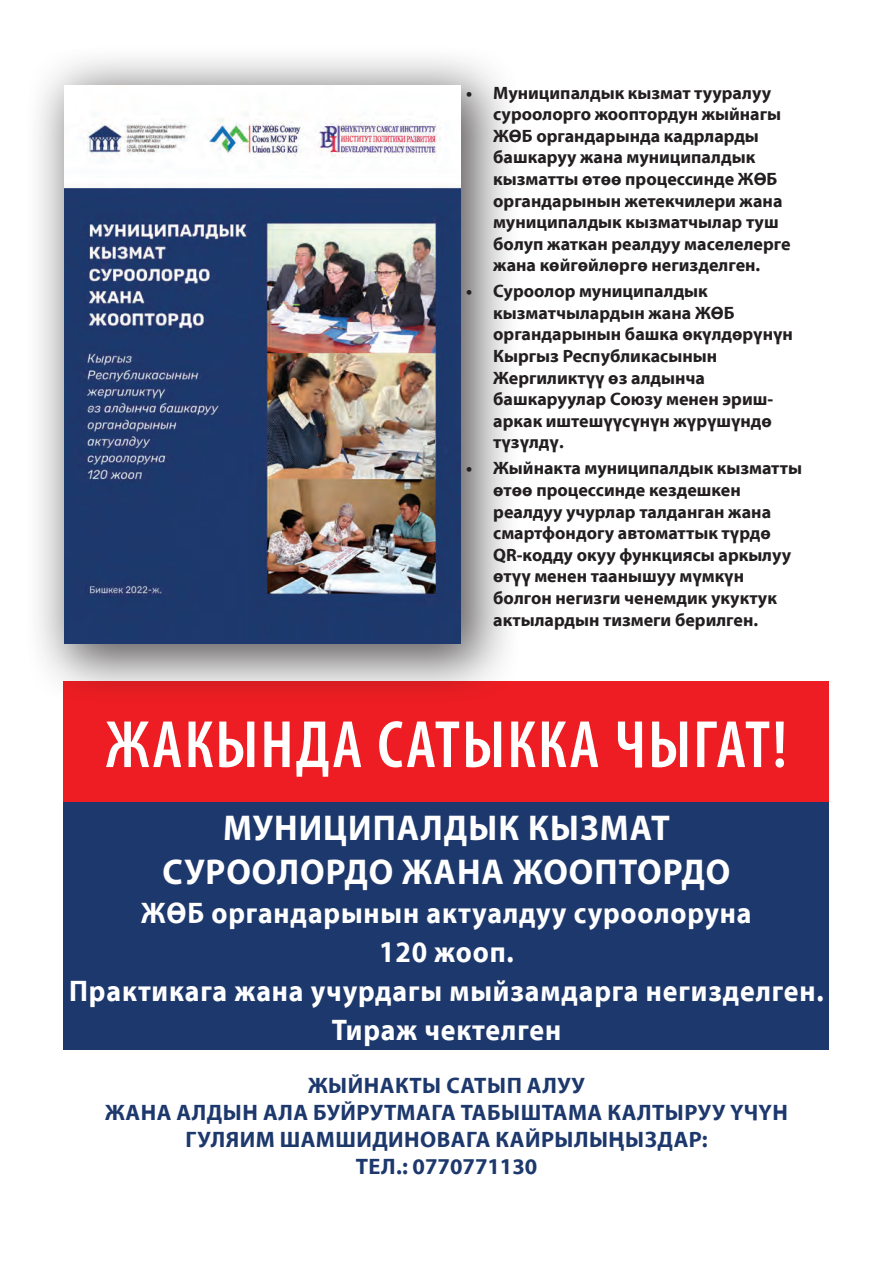
<style>
.page{position:relative;width:893px;height:1263px;background:#fff}
.page>*{position:absolute;margin:0;border:0;box-sizing:border-box;transform-origin:0 0}
.t1{font:600 condensed 67.5px "Myriad Pro";letter-spacing:.03em;color:#fff}
.t2{font:700 36px/43.2px "Myriad Pro";letter-spacing:.03em;color:#fff;text-align:center;scale:.95 1}
.t3{font:700 30px/39px "Myriad Pro KG";letter-spacing:.03em;color:#fff;text-align:center;scale:.93 1}
.t4{font:700 22.5px/27px "Myriad Pro KG";letter-spacing:.02em;color:#1d386c;text-align:center}
.t5{font:700 18px/21.6px "Myriad Pro KG";color:#231f20}
</style>
<div class="page">
<div style="left:64px;top:681px;width:765px;height:121px;background:#ee1d23"></div>
<div style="left:24px;top:44px;width:499px;height:662px;background:#231f20;opacity:.75"></div>
<img style="left:65px;top:85px;width:395px;height:559px">
<div style="left:64px;top:802px;width:765px;height:248px;background:#1d386c"></div>
<p class="t5" style="left:493px;top:82px;width:299px;text-indent:-27px">• Муниципалдык кызмат тууралуу суроолорго жооптордун жыйнагы<br>ЖӨБ органдарында кадрларды башкаруу жана муниципалдык кызматты өтөө процессинде ЖӨБ органдарынын жетекчилери жана муниципалдык кызматчылар туш болуп жаткан реалдуу маселелерге жана көйгөйлөргө негизделген.</p>
<p class="t5" style="left:493px;top:281px;width:301px;text-indent:-27px">• Суроолор муниципалдык кызматчылардын жана ЖӨБ органдарынын башка өкүлдөрүнүн<br>Кыргыз Республикасынын<br>Жергиликтүү өз алдынча башкаруулар Союзу менен эриш&shy;аркак иштешүүсүнүн жүрүшүндө түзүлдү.</p>
<p class="t5" style="left:493px;top:458px;width:310px;text-indent:-27px">• Жыйнакта муниципалдык кызматты өтөө процессинде кездешкен реалдуу учурлар талданган жана смартфондогу автоматтык түрдө<br>QR-кодду окуу функциясы аркылуу өтүү менен таанышуу мүмкүн болгон негизги ченемдик укуктук актылардын тизмеги берилген.</p>
<h1 class="t1" style="left:106px;top:703px;width:683px">ЖАКЫНДА САТЫККА ЧЫГАТ!</h1>
<h2 class="t2" style="left:163px;top:805px;width:599px">МУНИЦИПАЛДЫК КЫЗМАТ<br>СУРООЛОРДО ЖАНА ЖООПТОРДО</h2>
<h3 class="t3" style="left:69px;top:893px;width:813px">ЖӨБ органдарынын актуалдуу суроолоруна<br>120 жооп.<br>Практикага жана учурдагы мыйзамдарга негизделген.<br>Тираж чектелген</h3>
<p class="t4" style="left:105px;top:1073px;width:684px">ЖЫЙНАКТЫ САТЫП АЛУУ<br>ЖАНА АЛДЫН АЛА БУЙРУТМАГА ТАБЫШТАМА КАЛТЫРУУ ҮЧҮН<br>ГУЛЯИМ ШАМШИДИНОВАГА КАЙРЫЛЫҢЫЗДАР:<br>ТЕЛ.: 0770771130</p>
</div>
